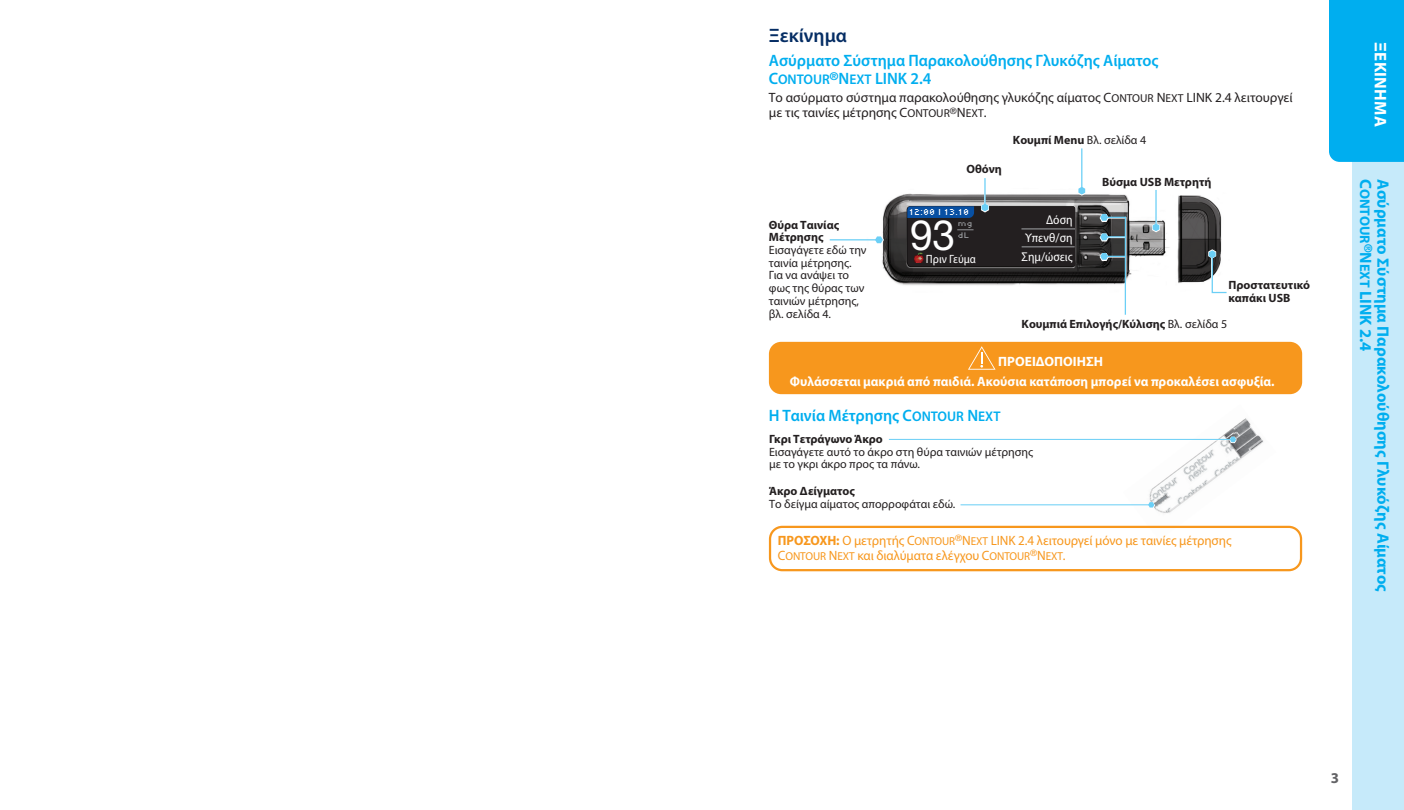
<style>
.page{position:relative;width:1404px;height:810px;background:#fff}
.page>*{position:absolute;margin:0;border:0;box-sizing:border-box;transform-origin:0 0}
.t1{font:42px "Helvetica Neue LT Pro";color:#fff}
.t2{font:600 19.5px "Myriad Pro";color:#052d64}
.t3{font:700 16.8px "Myriad Pro";letter-spacing:.015em;color:#fff}
.t4{font:600 16.5px/18.1px "Myriad Pro";color:#00aeef}
.t5{font:700 16.5px "Myriad Pro";color:#00aeef}
.t6{font:700 15px "Myriad Pro";color:#636366}
.t7{font:700 13.95px "Myriad Pro";color:#00aeef}
.t8{font:13.5px/15.1px "Myriad Pro";letter-spacing:-.005em;color:#f7971d}
.t9{font:13.5px/15.1px "Myriad Pro";color:#231f20}
.t10{font:700 13.5px/19.8px "Myriad Pro";color:#fff}
.t11{font:semi-condensed 12.75px/18.5px "Myriad Pro";color:#fff;text-align:justify}
.t12{font:12px/12.8px "Myriad Pro";color:#231f20}
.t13{font:700 12px/12.3px "Myriad Pro";color:#231f20}
.t14{font:12px "Mini Micra";letter-spacing:-.005em;color:#fff}
.t15{font:semi-condensed 12px "Myriad Pro";letter-spacing:-.005em;color:#fff}
.t16{font:11.25px/12px "Mini Micra";color:#939598;scale:1.1 1}
.s1{font-size:13.95px}
.s2{font-size:11.4px}
.s3{font-weight:400}
.s4{font-weight:700}
.s5{font-size:16.5px}
</style>
<div class="page">
<div style="left:1352px;top:152px;width:52px;height:658px;background:#c6eafa"></div>
<div style="left:1329px;top:0;width:75px;height:162px;background:#00aeef"></div>
<img style="left:882px;top:194px;width:340px;height:99px">
<svg style="left:1208px;top:249px;width:19px;height:45px"></svg>
<svg style="left:874px;top:235px;width:11px;height:10px"></svg>
<hr style="left:830px;top:239px;width:47px;height:1px;background:#6bcff6">
<hr style="left:1081px;top:148px;width:1px;height:40px;background:#6bcff6">
<svg style="left:1151px;top:222px;width:10px;height:11px"></svg>
<hr style="left:1155px;top:190px;width:2px;height:35px;background:#6bcff6">
<svg style="left:907px;top:179px;width:180px;height:88px"></svg>
<hr style="left:984px;top:178px;width:2px;height:27px;background:#6bcff6">
<svg style="left:1099px;top:213px;width:27px;height:10px"></svg>
<svg style="left:1099px;top:232px;width:26px;height:10px"></svg>
<svg style="left:1099px;top:252px;width:26px;height:10px"></svg>
<hr style="left:1125px;top:217px;width:1px;height:98px;background:#6bcff6">
<img style="left:1123px;top:418px;width:153px;height:108px">
<svg style="left:1229px;top:436px;width:8px;height:8px"></svg>
<hr style="left:889px;top:439px;width:342px;height:1px;background:#6bcff6">
<hr style="left:931px;top:505px;width:217px;height:1px;background:#fff">
<svg style="left:1147px;top:501px;width:9px;height:8px"></svg>
<hr style="left:961px;top:504px;width:189px;height:1px;background:#6bcff6">
<div style="left:769px;top:342px;width:533px;height:52px;background:#f7971d;border-radius:12px"></div>
<div style="left:769px;top:526px;width:533px;height:45px;border:2px solid #f7971d;border-radius:12px"></div>
<svg style="left:968px;top:346px;width:28px;height:24px"></svg>
<h2 class="t2" style="left:769px;top:23px;width:79px">Ξεκίνημα</h2>
<h3 class="t4" style="left:769px;top:51px;width:391px">Ασύρματο Σύστημα Παρακολούθησης Γλυκόζης Αίματος<br>C<span class="s1">ONTOUR</span><sup>®</sup>N<span class="s1">EXT</span> LINK 2.4</h3>
<p class="t9" style="left:769px;top:90px;width:525px">Το ασύρματο σύστημα παρακολούθησης γλυκόζης αίματος C<span class="s2">ONTOUR</span> N<span class="s2">EXT</span> LINK 2.4 λειτουργεί με τις ταινίες μέτρησης C<span class="s2">ONTOUR</span><sup>®</sup>N<span class="s2">EXT</span>.</p>
<p class="t13" style="left:769px;top:218px;width:72px">Θύρα Ταινίας<br>Μέτρησης</p>
<p class="t12" style="left:769px;top:243px;width:99px">Εισαγάγετε εδώ την ταινία μέτρησης.<br>Για να ανάψει το φως της θύρας των ταινιών μέτρησης, βλ. σελίδα 4.</p>
<p class="t13" style="left:967px;top:163px;width:37px">Οθόνη</p>
<p class="t13" style="left:1013px;top:134px;width:135px">Κουμπί Menu <span class="s3">Βλ. σελίδα 4</span></p>
<p class="t13" style="left:1102px;top:176px;width:111px">Βύσμα USB Μετρητή</p>
<p class="t14" style="left:909px;top:205px;width:62px">12:00 l 13.10</p>
<h1 class="t1" style="left:910px;top:209px;width:47px">93</h1>
<p class="t11" style="left:1022px;top:210px;width:53px;text-indent:24px">Δόση Υπενθ/ση Σημ/ώσεις</p>
<p class="t16" style="left:958px;top:216px;width:15px">mg dL</p>
<p class="t15" style="left:926px;top:252px;width:52px">Πριν Γεύμα</p>
<p class="t13" style="left:1228px;top:279px;width:83px">Προστατευτικό καπάκι USB</p>
<p class="t13" style="left:1022px;top:318px;width:207px">Κουμπιά Επιλογής/Κύλισης <span class="s3">Βλ. σελίδα 5</span></p>
<p class="t10" style="left:790px;top:352px;width:486px;text-indent:208px">ΠΡΟΕΙΔΟΠΟΙΗΣΗ<br>Φυλάσσεται μακριά από παιδιά. Ακούσια κατάποση μπορεί να προκαλέσει ασφυξία.</p>
<h3 class="t4" style="left:769px;top:406px;width:233px">Η Ταινία Μέτρησης C<span class="s1">ONTOUR</span> N<span class="s1">EXT</span></h3>
<p class="t13" style="left:769px;top:432px;width:115px">Γκρι Τετράγωνο Άκρο</p>
<p class="t12" style="left:769px;top:445px;width:266px">Εισαγάγετε αυτό το άκρο στη θύρα ταινιών μέτρησης με το γκρι άκρο προς τα πάνω.</p>
<p class="t13" style="left:769px;top:484px;width:87px">Άκρο Δείγματος</p>
<p class="t12" style="left:769px;top:497px;width:188px">Το δείγμα αίματος απορροφάται εδώ.</p>
<p class="t8" style="left:778px;top:532px;width:455px"><span class="s4">ΠΡΟΣΟΧΗ:</span> Ο μετρητής C<span class="s2">ONTOUR</span><sup>®</sup>N<span class="s2">EXT</span> LINK 2.4 λειτουργεί μόνο με ταινίες μέτρησης<br>C<span class="s2">ONTOUR</span> N<span class="s2">EXT</span> και διαλύματα ελέγχου C<span class="s2">ONTOUR</span><sup>®</sup>N<span class="s2">EXT</span>.</p>
<h3 class="t3" style="left:1392px;top:42px;width:86px;rotate:90deg">ΞΕΚΙΝΗΜΑ</h3>
<h3 class="t5" style="left:1377px;top:179px;width:11px;rotate:90deg">C</h3>
<h3 class="t5" style="left:1394px;top:179px;width:414px;rotate:90deg">Ασύρματο Σύστημα Παρακολούθησης Γλυκόζης Αίματος</h3>
<p class="t7" style="left:1374px;top:189px;width:164px;rotate:90deg">ONTOUR<sup>®</sup><span class="s5">N</span>EXT <span class="s5">LINK 2.4</span></p>
<p class="t6" style="left:1331px;top:768px;width:10px">3</p>
</div>
